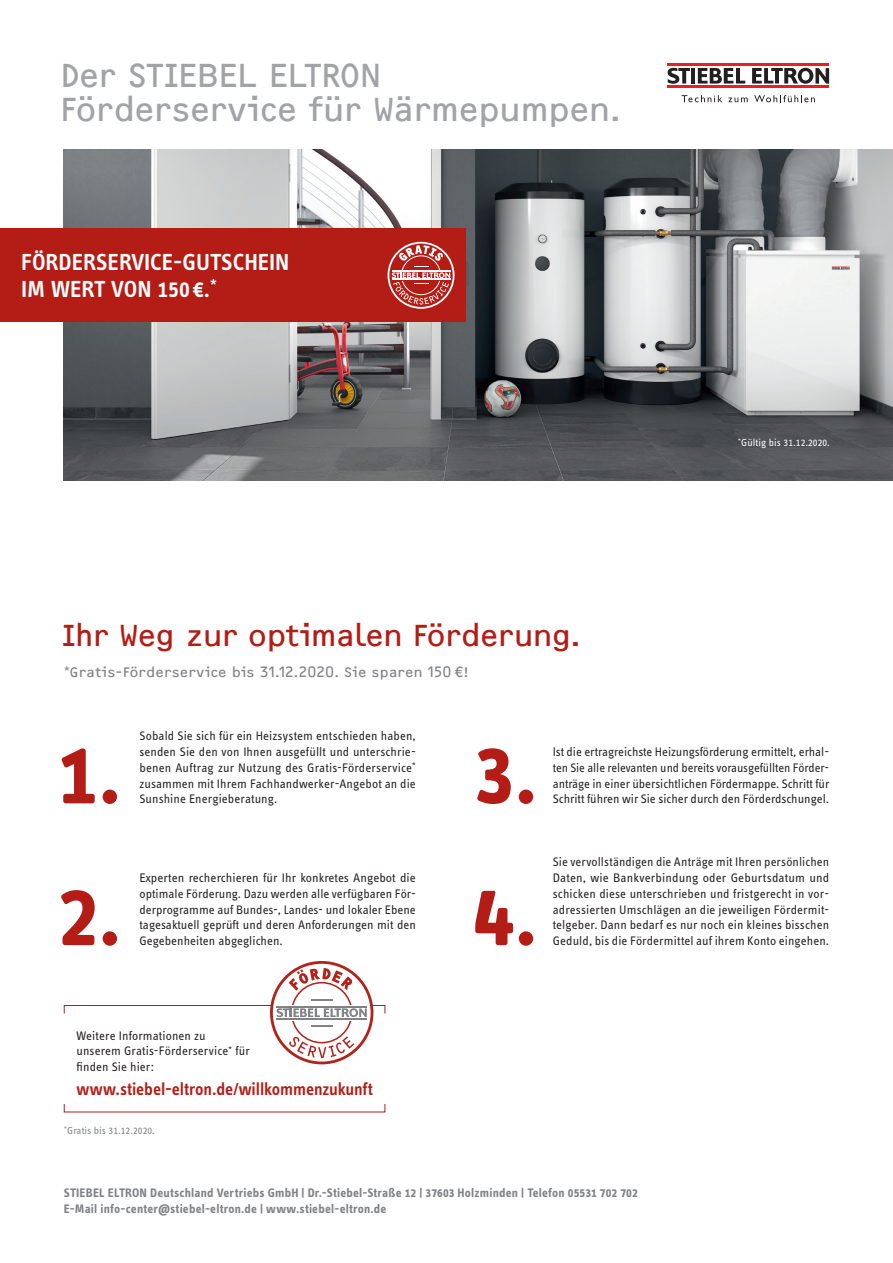
<style>
.page{position:relative;width:893px;height:1263px;background:#fff}
.page>*{position:absolute;margin:0;border:0;box-sizing:border-box;transform-origin:0 0}
.t1{font:700 90px "STE Info Text";color:#b41d15}
.t2{font:34.5px/34.5px "F2 FOCR Bczyk Com";letter-spacing:-.005em;color:#a1a3a6}
.t3{font:31.5px "F2 FOCR Bczyk Com";letter-spacing:-.01em;color:#b41d15}
.t4{font:600 24px/27px "STE Info Text";color:#fff}
.t5{font:600 18px "STE Info Text";letter-spacing:-.005em;color:#b41d15}
.t6{font:14.25px "F2 FOCR Bczyk Com";letter-spacing:.02em;color:#808285}
.t7{font:12.75px/15.8px "STE Info Text";letter-spacing:.005em;color:#231f20;text-align:justify}
.t8{font:700 12.75px/15.8px "STE Info Text";letter-spacing:.015em;color:#808285}
.t9{font:10.5px "STE Info Text";letter-spacing:.005em;color:#fff}
.t10{font:10.5px "STE Info Text";letter-spacing:.005em;color:#808285}
</style>
<div class="page">
<hr style="left:668px;top:63px;width:161px;height:3px;background:#ee1d23">
<hr style="left:668px;top:85px;width:161px;height:3px;background:#ee1d23">
<svg style="left:698px;top:68px;width:47px;height:16px"></svg>
<hr style="left:691px;top:68px;width:4px;height:16px;background:#231f20">
<svg style="left:752px;top:68px;width:77px;height:16px"></svg>
<svg style="left:668px;top:68px;width:22px;height:16px"></svg>
<svg style="left:682px;top:95px;width:40px;height:7px"></svg>
<svg style="left:728px;top:98px;width:20px;height:4px"></svg>
<svg style="left:754px;top:95px;width:61px;height:7px"></svg>
<img style="left:64px;top:150px;width:829px;height:330px">
<div style="left:0;top:228px;width:466px;height:94px;background:#b41d15"></div>
<div style="left:64px;top:1005px;width:321px;height:9px;border:1px solid #b41d15"></div>
<svg style="left:270px;top:961px;width:103px;height:103px"></svg>
<svg style="left:388px;top:242px;width:66px;height:67px"></svg>
<h2 class="t2" style="left:60px;top:58px;width:563px">Der STIEBEL ELTRON<br>Förderservice für Wärmepumpen.</h2>
<h3 class="t4" style="left:21px;top:248px;width:270px">FÖRDERSERVICE-GUTSCHEIN<br>IM WERT VON 150 €.<sup>*</sup></h3>
<h3 class="t3" style="left:63px;top:617px;width:519px">Ihr Weg zur optimalen Förderung.</h3>
<p class="t6" style="left:64px;top:664px;width:406px"><sup>*</sup>Gratis-Förderservice bis 31.12.2020. Sie sparen 150€!</p>
<p class="t9" style="left:738px;top:437px;width:94px"><sup>*</sup>Gültig bis 31.12.2020.</p>
<p class="t7" style="left:139px;top:728px;width:278px">Sobald Sie sich für ein Heizsystem entschieden haben, senden Sie den von Ihnen ausgefüllt und unterschrie&shy;benen Auftrag zur Nutzung des Gratis-Förderservice<sup>* </sup>zusammen mit Ihrem Fachhandwerker-Angebot an die Sunshine Energieberatung.</p>
<h1 class="t1" style="left:58px;top:721px;width:65px">1.</h1>
<h1 class="t1" style="left:474px;top:721px;width:65px">3.</h1>
<p class="t7" style="left:553px;top:744px;width:278px">Ist die ertragreichste Heizungsförderung ermittelt, erhal&shy;ten Sie alle relevanten und bereits vorausgefüllten Förder&shy;anträge in einer übersichtlichen Fördermappe. Schritt für Schritt führen wir Sie sicher durch den Förderdschungel.</p>
<p class="t7" style="left:139px;top:870px;width:278px">Experten recherchieren für Ihr konkretes Angebot die optimale Förderung. Dazu werden alle verfügbaren För&shy;derprogramme auf Bundes-, Landes- und lokaler Ebene tagesaktuell geprüft und deren Anforderungen mit den Gegebenheiten abgeglichen.</p>
<h1 class="t1" style="left:58px;top:863px;width:65px">2.</h1>
<h1 class="t1" style="left:474px;top:863px;width:65px">4.</h1>
<p class="t7" style="left:553px;top:854px;width:278px">Sie vervollständigen die Anträge mit Ihren persönlichen Daten, wie Bankverbindung oder Geburtsdatum und schicken diese unterschrieben und fristgerecht in vor&shy;adressierten Umschlägen an die jeweiligen Fördermit&shy;telgeber. Dann bedarf es nur noch ein kleines bisschen Geduld, bis die Fördermittel auf ihrem Konto eingehen.</p>
<p class="t7" style="left:77px;top:1027px;width:175px;text-align:left">Weitere Informationen zu unserem Gratis-Förderservice<sup>*</sup> für finden Sie hier:</p>
<h3 class="t5" style="left:77px;top:1078px;width:298px">www.stiebel-eltron.de/willkommenzukunft</h3>
<p class="t10" style="left:64px;top:1125px;width:93px"><sup>*</sup>Gratis bis 31.12.2020.</p>
<p class="t8" style="left:64px;top:1185px;width:575px">STIEBEL ELTRON Deutschland Vertriebs GmbH | Dr.-Stiebel-Straße 12 | 37603 Holzminden | Telefon 05531 702 702<br>E-Mail info-center@stiebel-eltron.de | www.stiebel-eltron.de</p>
</div>
